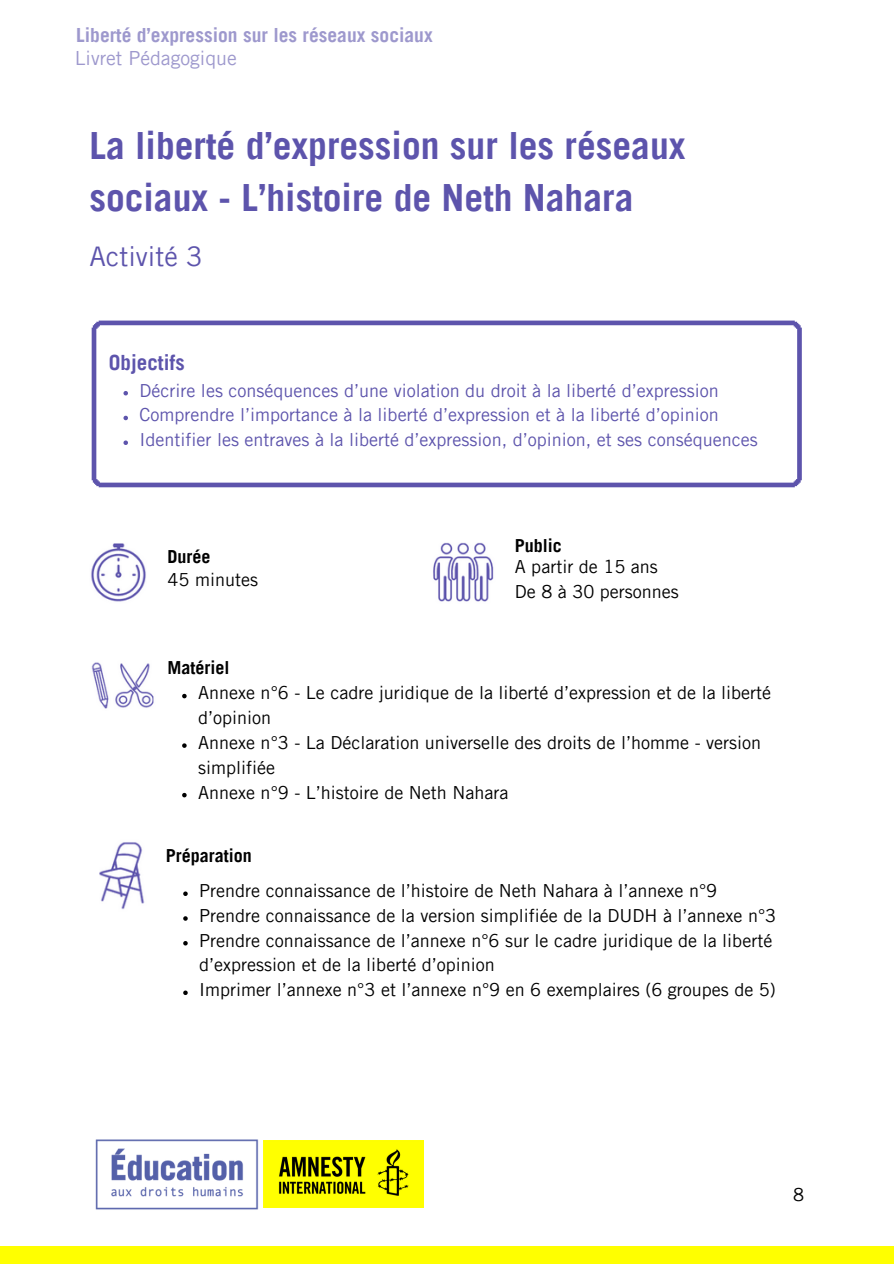
<style>
.page{position:relative;width:894px;height:1264px;background:#fff}
.page>*{position:absolute;margin:0;border:0;box-sizing:border-box;transform-origin:0 0}
.t1{font:700 37.5px/51.8px "Trade Gothic LT Pro";color:#5d54ac}
.t2{font:27px "Trade Gothic LT Pro";color:#5d54ac}
.t3{font:700 21px "Trade Gothic LT Pro";color:#5d54ac}
.t4{font:700 19.5px "Trade Gothic LT Pro";color:#5d54ac}
.t5{font:19.5px "Trade Gothic LT Pro";color:#5d54ac}
.t6{font:18px/24.8px "Trade Gothic LT Pro";color:#000}
.t7{font:18px "Trade Gothic LT Pro";color:#5d54ac}
.t8{font:700 18px "Trade Gothic LT Pro";color:#000}
</style>
<div class="page">
<img style="left:95px;top:1139px;width:164px;height:71px">
<img style="left:263px;top:1140px;width:160px;height:67px">
<div style="left:0;top:1245px;width:893px;height:18px;background:#ff0"></div>
<svg style="left:92px;top:320px;width:709px;height:167px"></svg>
<svg style="left:123px;top:391px;width:5px;height:4px"></svg>
<svg style="left:123px;top:416px;width:5px;height:4px"></svg>
<svg style="left:123px;top:440px;width:5px;height:5px"></svg>
<img style="left:91px;top:543px;width:55px;height:59px">
<img style="left:433px;top:543px;width:61px;height:59px">
<img style="left:91px;top:662px;width:63px;height:47px">
<img style="left:99px;top:842px;width:46px;height:68px">
<svg style="left:182px;top:694px;width:4px;height:4px"></svg>
<svg style="left:182px;top:743px;width:4px;height:5px"></svg>
<svg style="left:182px;top:793px;width:4px;height:4px"></svg>
<svg style="left:183px;top:891px;width:5px;height:5px"></svg>
<svg style="left:183px;top:916px;width:5px;height:4px"></svg>
<svg style="left:183px;top:941px;width:5px;height:4px"></svg>
<svg style="left:183px;top:990px;width:5px;height:5px"></svg>
<h3 class="t4" style="left:76px;top:28px;width:358px">Liberté d’expression sur les réseaux sociaux</h3>
<h4 class="t5" style="left:75px;top:51px;width:163px">Livret Pédagogique</h4>
<h1 class="t1" style="left:89px;top:125px;width:597px">La liberté d’expression sur les réseaux sociaux - L’histoire de Neth Nahara</h1>
<h2 class="t2" style="left:89px;top:247px;width:115px">Activité 3</h2>
<p class="t3" style="left:109px;top:354px;width:77px">Objectifs</p>
<h3 class="t7" style="left:139px;top:383px;width:580px">Décrire les conséquences d’une violation du droit à la liberté d’expression</h3>
<p class="t7" style="left:139px;top:408px;width:580px">Comprendre l’importance à la liberté d’expression et à la liberté d’opinion</p>
<p class="t7" style="left:139px;top:433px;width:619px">Identifier les entraves à la liberté d’expression, d’opinion, et ses conséquences</p>
<p class="t8" style="left:167px;top:550px;width:45px">Durée</p>
<p class="t6" style="left:167px;top:569px;width:92px">45 minutes</p>
<h5 class="t8" style="left:514px;top:539px;width:49px">Public</h5>
<p class="t6" style="left:514px;top:557px;width:144px">A partir de 15 ans</p>
<p class="t6" style="left:514px;top:581px;width:165px">De 8 à 30 personnes</p>
<h5 class="t8" style="left:167px;top:661px;width:64px">Matériel</h5>
<p class="t6" style="left:198px;top:683px;width:574px">Annexe n°6 - Le cadre juridique de la liberté d’expression et de la liberté d’opinion</p>
<p class="t6" style="left:198px;top:732px;width:564px">Annexe n°3 - La Déclaration universelle des droits de l’homme - version simplifiée</p>
<p class="t6" style="left:198px;top:782px;width:312px">Annexe n°9 - L’histoire de Neth Nahara</p>
<p class="t8" style="left:166px;top:849px;width:88px">Préparation</p>
<h5 class="t6" style="left:199px;top:880px;width:519px">Prendre connaissance de l’histoire de Neth Nahara à l’annexe n°9</h5>
<p class="t6" style="left:199px;top:905px;width:578px">Prendre connaissance de la version simplifiée de la DUDH à l’annexe n°3</p>
<p class="t6" style="left:199px;top:930px;width:574px">Prendre connaissance de l’annexe n°6 sur le cadre juridique de la liberté d’expression et de la liberté d’opinion</p>
<p class="t6" style="left:199px;top:979px;width:578px">Imprimer l’annexe n°3 et l’annexe n°9 en 6 exemplaires (6 groupes de 5)</p>
<p class="t6" style="left:793px;top:1184px;width:12px">8</p>
</div>
